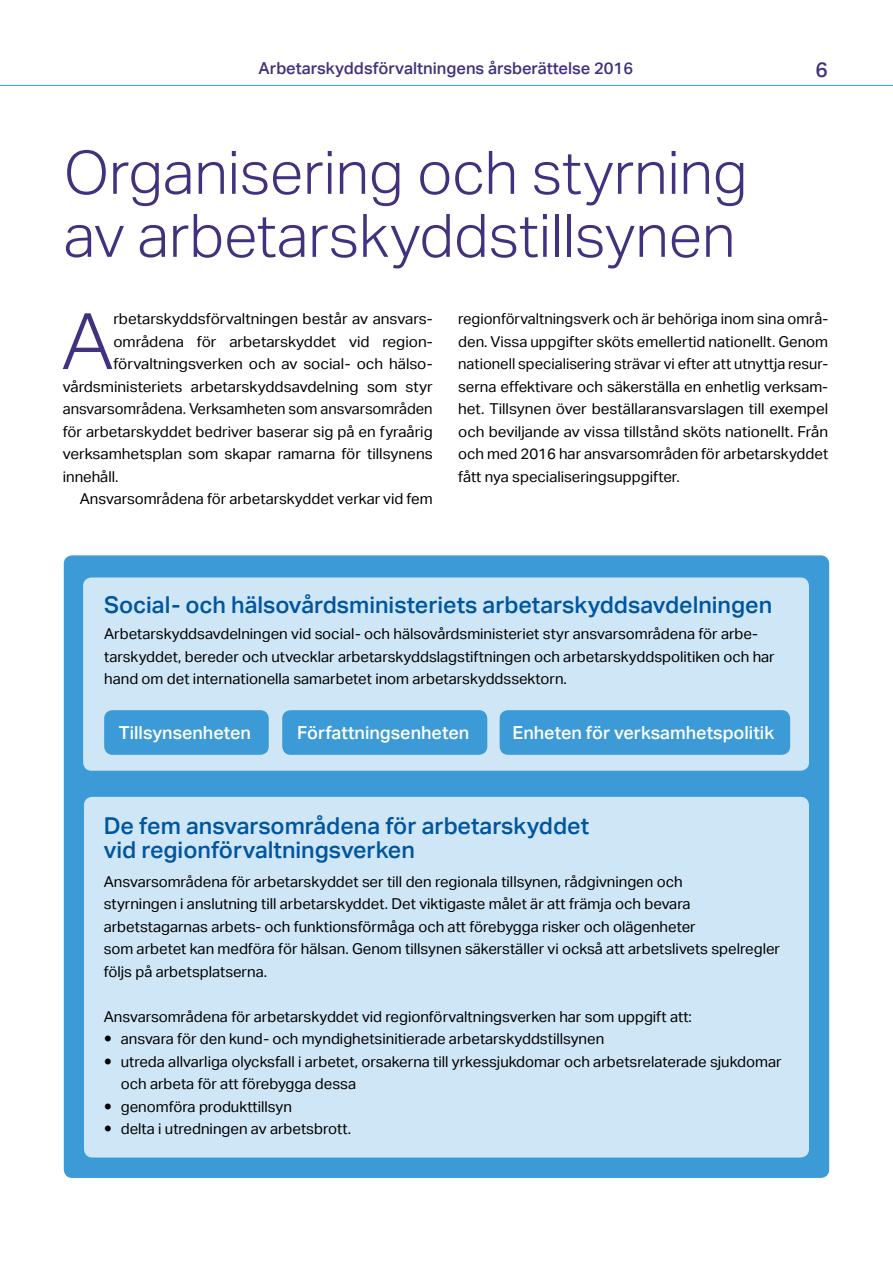
<style>
.page{position:relative;width:893px;height:1263px;background:#fff}
.page>*{position:absolute;margin:0;border:0;box-sizing:border-box;transform-origin:0 0}
.Alkuleipis_anfangi3{font:300 78px "Aktiv Grotesk";color:#41317e}
.Otsikko_28pt{font:300 60px/63px "Aktiv Grotesk";letter-spacing:-.005em;color:#41317e}
.Väliotsikko_toinen_t{font:500 23.25px/24px "Aktiv Grotesk";color:#00559f}
.t1{font:500 21px "Aktiv Grotesk";color:#41317e}
.Väliotsikko_toinen_t-2{font:500 18px "Aktiv Grotesk";color:#fff}
.t2{font:500 16.5px "Aktiv Grotesk";color:#41317e}
.Leipis{font:15px/22.5px "Aktiv Grotesk";color:#000;text-align:justify}
.Alkuleipis{font:15px/22.5px "Aktiv Grotesk";color:#000}
.Alkuleipis_anfangi3-2{font:15px "Aktiv Grotesk";color:#000}
</style>
<div class="page">
<hr style="left:0;top:85px;width:893px;height:1px;background:#3c9bd6">
<div style="left:64px;top:555px;width:765px;height:623px;background:#3c9bd6;border-radius:9px"></div>
<div style="left:83px;top:577px;width:726px;height:194px;background:#cee6f5;border-radius:9px"></div>
<div style="left:84px;top:797px;width:725px;height:360px;background:#cee6f5;border-radius:9px"></div>
<div style="left:104px;top:710px;width:165px;height:45px;background:#3c9bd6;border-radius:9px"></div>
<div style="left:282px;top:710px;width:205px;height:45px;background:#3c9bd6;border-radius:9px"></div>
<div style="left:500px;top:710px;width:290px;height:45px;background:#3c9bd6;border-radius:9px"></div>
<p class="t2" style="left:259px;top:59px;width:376px">Arbetarskyddsförvaltningens årsberättelse 2016</p>
<h3 class="t1" style="left:815px;top:58px;width:14px">6</h3>
<h2 class="Otsikko_28pt" style="left:64px;top:142px;width:685px">Organisering och styrning av arbetarskyddstillsynen</h2>
<p class="Alkuleipis_anfangi3" style="left:62px;top:296px;width:53px">A</p>
<p class="Alkuleipis_anfangi3-2" style="left:113px;top:310px;width:319px">rbetarskyddsförvaltningen består av ansvars-</p>
<p class="Alkuleipis_anfangi3-2" style="left:113px;top:333px;width:319px">områdena för arbetarskyddet vid region-</p>
<p class="Alkuleipis_anfangi3-2" style="left:113px;top:355px;width:319px">förvaltningsverken och av social- och hälso-</p>
<p class="Alkuleipis_anfangi3-2" style="left:63px;top:378px;width:371px">vårdsministeriets arbetarskyddsavdelning som styr</p>
<p class="Alkuleipis_anfangi3-2" style="left:63px;top:400px;width:371px">ansvarsområdena. Verksamheten som ansvarsområden</p>
<p class="Alkuleipis_anfangi3-2" style="left:63px;top:423px;width:371px">för arbetarskyddet bedriver baserar sig på en fyraårig</p>
<p class="Alkuleipis_anfangi3-2" style="left:63px;top:445px;width:371px">verksamhetsplan som skapar ramarna för tillsynens</p>
<p class="Alkuleipis_anfangi3-2" style="left:63px;top:468px;width:57px">innehåll.</p>
<p class="Leipis" style="left:80px;top:488px;width:354px">Ansvarsområdena för arbetarskyddet verkar vid fem</p>
<p class="Leipis" style="left:458px;top:308px;width:371px">regionförvaltningsverk och är behöriga inom sina områ&shy;den. Vissa uppgifter sköts emellertid nationellt. Genom nationell specialisering strävar vi efter att utnyttja resur&shy;serna effektivare och säkerställa en enhetlig verksam&shy;het. Tillsynen över beställaransvarslagen till exempel och beviljande av vissa tillstånd sköts nationellt. Från och med 2016 har ansvarsområden för arbetarskyddet fått nya specialiseringsuppgifter.</p>
<h4 class="Väliotsikko_toinen_t" style="left:104px;top:593px;width:670px">Social- och hälsovårdsministeriets arbetarskyddsavdelningen</h4>
<p class="Alkuleipis" style="left:104px;top:623px;width:672px">Arbetarskyddsavdelningen vid social- och hälsovårdsministeriet styr ansvarsområdena för arbe&shy;tarskyddet, bereder och utvecklar arbetarskyddslagstiftningen och arbetarskyddspolitiken och har hand om det internationella samarbetet inom arbetarskyddssektorn.</p>
<h4 class="Väliotsikko_toinen_t-2" style="left:119px;top:722px;width:134px">Tillsynsenheten</h4>
<h4 class="Väliotsikko_toinen_t-2" style="left:297px;top:722px;width:174px">Författningsenheten</h4>
<h4 class="Väliotsikko_toinen_t-2" style="left:513px;top:722px;width:263px">Enheten för verksamhetspolitik</h4>
<h4 class="Väliotsikko_toinen_t" style="left:104px;top:814px;width:487px">De fem ansvarsområdena för arbetarskyddet vid regionförvaltningsverken</h4>
<p class="Alkuleipis" style="left:104px;top:870px;width:678px">Ansvarsområdena för arbetarskyddet ser till den regionala tillsynen, rådgivningen och<br>styrningen i anslutning till arbetarskyddet. Det viktigaste målet är att främja och bevara arbetstagarnas arbets- och funktionsförmåga och att förebygga risker och olägenheter<br>som arbetet kan medföra för hälsan. Genom tillsynen säkerställer vi också att arbetslivets spelregler följs på arbetsplatserna.</p>
<p class="Alkuleipis" style="left:104px;top:1005px;width:590px">Ansvarsområdena för arbetarskyddet vid regionförvaltningsverken har som uppgift att:</p>
<p class="Leipis" style="left:121px;top:1028px;width:485px">ansvara för den kund- och myndighetsinitierade arbetarskyddstillsynen</p>
<p class="Leipis" style="left:121px;top:1050px;width:662px">utreda allvarliga olycksfall i arbetet, orsakerna till yrkessjukdomar och arbetsrelaterade sjukdomar och arbeta för att förebygga dessa</p>
<p class="Leipis" style="left:121px;top:1095px;width:173px">genomföra produkttillsyn</p>
<p class="Leipis" style="left:121px;top:1118px;width:232px">delta i utredningen av arbetsbrott.</p>
</div>
